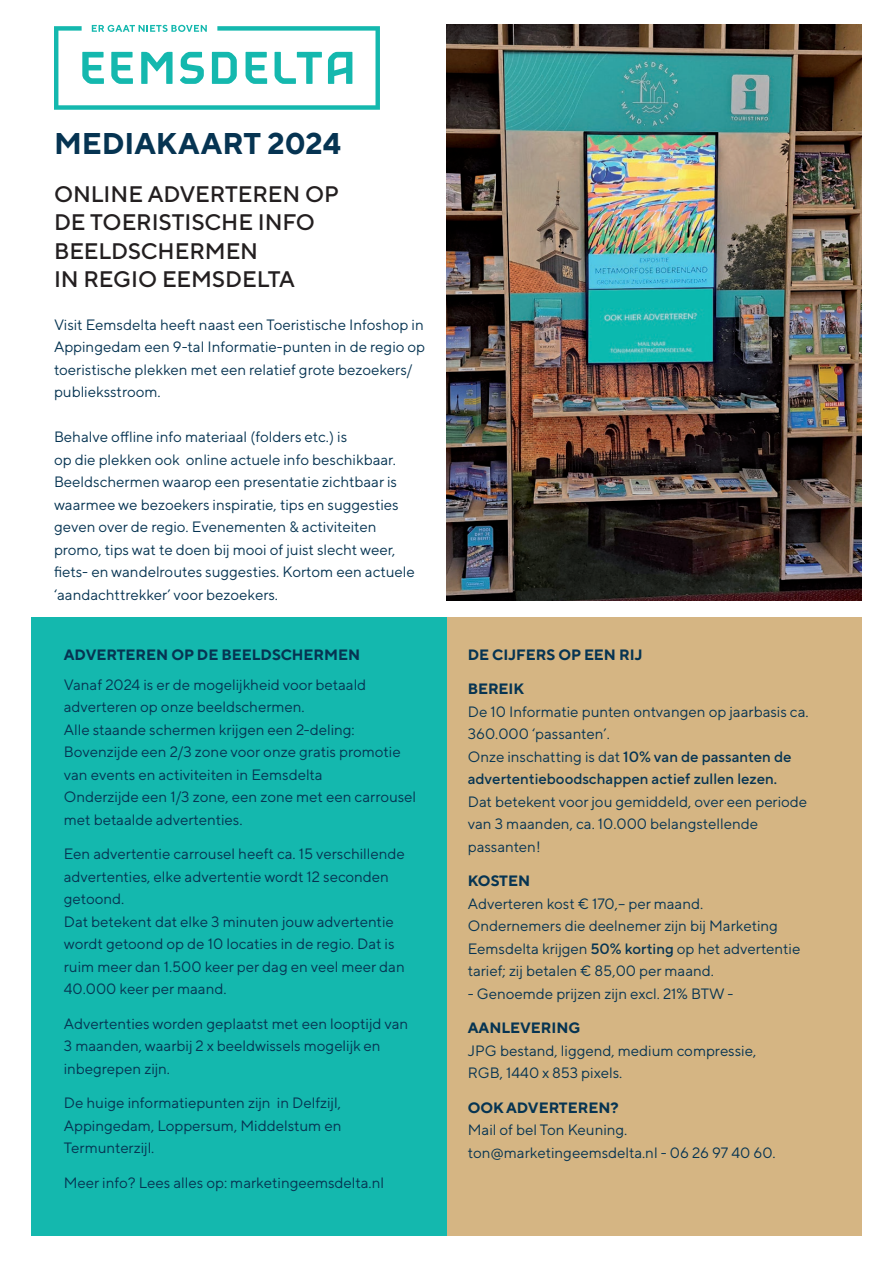
<style>
.page{position:relative;width:893px;height:1263px;background:#fff}
.page>*{position:absolute;margin:0;border:0;box-sizing:border-box;transform-origin:0 0}
.t1{font:700 30px "TT Norms Pro";letter-spacing:-.005em;color:#063452}
.t2{font:500 22.5px/28.5px "TT Norms Pro";letter-spacing:-.005em;color:#231f20}
.t3{font:15px/22.5px "TT Norms Pro";color:#063452}
.t4{font:700 15px "TT Norms Pro";color:#063452}
.s1{font-weight:500}
</style>
<div class="page">
<div style="left:446px;top:617px;width:416px;height:618px;background:#d5b583"></div>
<div style="left:31px;top:617px;width:415px;height:618px;background:#14b8ae"></div>
<img style="left:446px;top:25px;width:416px;height:575px">
<svg style="left:54px;top:25px;width:326px;height:85px"></svg>
<h1 class="t1" style="left:54px;top:124px;width:288px">MEDIAKAART 2024</h1>
<h2 class="t2" style="left:54px;top:179px;width:287px">ONLINE ADVERTEREN OP<br>DE TOERISTISCHE INFO<br>BEELDSCHERMEN<br>IN REGIO EEMSDELTA</h2>
<p class="t3" style="left:54px;top:312px;width:373px">Visit Eemsdelta heeft naast een Toeristische Infoshop in Appingedam een 9-tal Informatie-punten in de regio op toeristische plekken met een relatief grote bezoekers/ publieksstroom.</p>
<p class="t3" style="left:54px;top:425px;width:362px">Behalve offline info materiaal (folders etc.) is<br>op die plekken ook online actuele info beschikbaar.<br>Beeldschermen waarop een presentatie zichtbaar is waarmee we bezoekers inspiratie, tips en suggesties geven over de regio. Evenementen &amp; activiteiten promo, tips wat te doen bij mooi of juist slecht weer, fiets- en wandelroutes suggesties. Kortom een actuele ‘aandachttrekker’ voor bezoekers.</p>
<p class="t4" style="left:64px;top:645px;width:298px">ADVERTEREN OP DE BEELDSCHERMEN</p>
<p class="t3" style="left:64px;top:673px;width:354px">Vanaf 2024 is er de mogelijkheid voor betaald adverteren op onze beeldschermen.<br>Alle staande schermen krijgen een 2-deling:<br>Bovenzijde een 2/3 zone voor onze gratis promotie van events en activiteiten in Eemsdelta<br>Onderzijde een 1/3 zone, een zone met een carrousel met betaalde advertenties.</p>
<p class="t3" style="left:64px;top:842px;width:343px">Een advertentie carrousel heeft ca. 15 verschillende advertenties, elke advertentie wordt 12 seconden getoond.<br>Dat betekent dat elke 3 minuten jouw advertentie wordt getoond op de 10 locaties in de regio. Dat is ruim meer dan 1.500 keer per dag en veel meer dan 40.000 keer per maand.</p>
<p class="t3" style="left:64px;top:1012px;width:346px">Advertenties worden geplaatst met een looptijd van<br>3 maanden, waarbij 2 x beeldwissels mogelijk en inbegrepen zijn.</p>
<p class="t3" style="left:64px;top:1091px;width:279px;text-align:justify">De huige informatiepunten zijn in Delfzijl, Appingedam, Loppersum, Middelstum en Termunterzijl.</p>
<p class="t3" style="left:64px;top:1171px;width:322px">Meer info? Lees alles op: marketingeemsdelta.nl</p>
<p class="t4" style="left:468px;top:645px;width:176px">DE CIJFERS OP EEN RIJ</p>
<p class="t4" style="left:468px;top:679px;width:58px">BEREIK</p>
<p class="t3" style="left:468px;top:700px;width:342px">De 10 Informatie punten ontvangen op jaarbasis ca.<br>360.000 ‘passanten’.<br>Onze inschatting is dat <span class="s1">10% van de passanten de advertentieboodschappen actief zullen lezen.</span></p>
<p class="t3" style="left:468px;top:790px;width:341px">Dat betekent voor jou gemiddeld, over een periode van 3 maanden, ca. 10.000 belangstellende passanten!</p>
<p class="t4" style="left:468px;top:871px;width:64px">KOSTEN</p>
<p class="t3" style="left:468px;top:892px;width:334px">Adverteren kost € 170,-- per maand.<br>Ondernemers die deelnemer zijn bij Marketing Eemsdelta krijgen <span class="s1">50% korting</span> op het advertentie tarief; zij betalen € 85,00 per maand.</p>
<p class="t3" style="left:468px;top:982px;width:267px">- Genoemde prijzen zijn excl. 21% BTW -</p>
<p class="t4" style="left:468px;top:1018px;width:114px">AANLEVERING</p>
<p class="t3" style="left:468px;top:1039px;width:290px">JPG bestand, liggend, medium compressie,<br>RGB, 1440 x 853 pixels.</p>
<p class="t4" style="left:468px;top:1098px;width:152px">OOK ADVERTEREN?</p>
<p class="t3" style="left:468px;top:1118px;width:309px">Mail of bel Ton Keuning. ton@marketingeemsdelta.nl - 06 26 97 40 60.</p>
</div>
